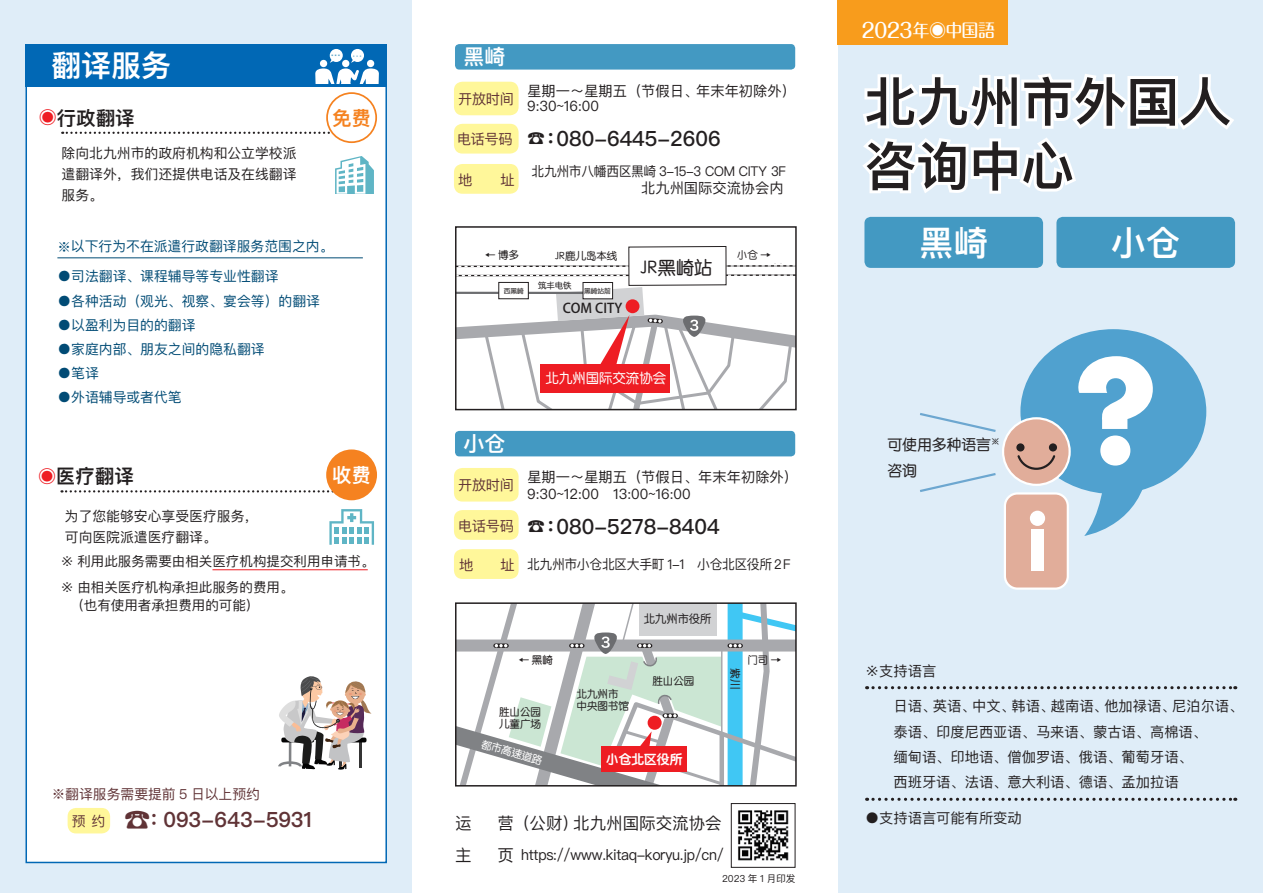
<style>
.page{position:relative;width:1263px;height:893px;background:#dfedf8}
.page>*{position:absolute;margin:0;border:0;box-sizing:border-box;transform-origin:0 0}
.t1{font:600 52.5px/64.5px "Ping Fang SC";color:#231f20}
.t2{font:600 34.5px "Ping Fang SC";color:#fff}
.t3{font:600 30px "Ping Fang SC";color:#fff}
.t4{font:500 21px "Ping Fang SC";color:#231f20}
.t5{font:600 21px "Ping Fang SC";letter-spacing:-.005em;color:#603336}
.t6{font:600 21px "Ping Fang SC";color:#fff}
.t7{font:600 19.5px "Ping Fang SC";color:#231f20}
.t8{font:600 19.5px "Ping Fang SC";color:#fff}
.t9{font:600 19.5px "Ping Fang SC";color:#f58220}
.t10{font:18.15px "ST Yuanti TC Regular";color:#231f20}
.t11{font:500 18px "Maru Fo Pro";color:#fff;scale:.95 1}
.t12{font:16.5px "Ping Fang SC";color:#231f20}
.t13{font:15px "Ping Fang SC";letter-spacing:-.02em;color:#231f20;scale:.95 1}
.t14{font:14.85px/26px "ST Yuanti SC Regular";color:#231f20}
.t15{font:14.25px/25.3px "Ping Fang SC";color:#231f20}
.t16{font:14.25px "Ping Fang SC";letter-spacing:-.03em;color:#603336}
.t17{font:13.8px "Ping Fang SC";color:#014b75}
.t18{font:13.8px/21px "Ping Fang SC";color:#231f20;text-align:justify}
.t19{font:13.8px "Ping Fang SC";color:#603336}
.t20{font:13.5px/25.5px "Ping Fang SC";color:#231f20}
.t21{font:13.5px "Ping Fang SC";letter-spacing:-.03em;color:#231f20;scale:.95 1}
.t22{font:13.5px "Ping Fang SC";letter-spacing:-.025em;color:#231f20;scale:.95 1}
.t23{font:13.35px "ST Yuanti TC Regular";color:#fff}
.t24{font:500 13.35px "Koz Go Pro";color:#231f20}
.t25{font:12.75px "ST Yuanti TC Bold";color:#fff}
.t26{font:11.25px "ST Yuanti TC Regular";color:#231f20}
.t27{font:10.5px/12px "ST Yuanti TC Regular";color:#231f20}
.t28{font:10.5px "ST Yuanti TC Regular";color:#fff}
.t29{font:10.35px "ST Yuanti TC Regular";color:#231f20}
.t30{font:10.2px "Koz Go Pro";color:#62a8cb}
.t31{font:9.75px "Ping Fang SC";color:#231f20}
.t32{font:8.4px "ST Yuanti TC Regular";color:#231f20}
.t33{font:6.75px "ST Yuanti TC Regular";color:#231f20}
.t34{font:1.8px "Koz Go Pro";color:#62a8cb}
.s1{font-family:"Maru Fo Pro";font-weight:500;font-size:18px;color:#ee1d23}
.s2{font-family:"Maru Fo Pro";font-weight:500;font-size:13.5px}
.s3{font-size:13.5px}
.s4{font-weight:400;font-size:13.8px}
.s5{font-family:"Jun 34 Pro";font-weight:500;font-size:27px}
.s6{font-weight:400;font-size:14.25px;color:#603336}
.s7{font-family:"Maru Fo Pro";font-weight:700;font-size:18px}
.s8{font-size:14.25px;color:#603336}
.s9{font-size:20.25px}
.s10{font-size:16.5px}
</style>
<div class="page">
<div style="left:26px;top:45px;width:360px;height:817px;background:#fff"></div>
<div style="left:412px;top:0;width:426px;height:893px;background:#fff"></div>
<svg style="left:862px;top:73px;width:372px;height:121px"></svg>
<svg style="left:867px;top:686px;width:369px;height:3px"></svg>
<svg style="left:867px;top:798px;width:369px;height:3px"></svg>
<hr style="left:57px;top:258px;width:306px;height:1px;background:#014b75">
<div style="left:1020px;top:329px;width:186px;height:165px;background:#50a1cf;border-radius:50%"></div>
<div style="left:1005px;top:493px;width:63px;height:96px;background:#e1ad9a;border-radius:13px"></div>
<div style="left:1004px;top:492px;width:65px;height:98px;border:2px solid #fff;border-radius:13px"></div>
<div style="left:1003px;top:418px;width:67px;height:67px;background:#e1ad9a;border-radius:50%"></div>
<div style="left:1002px;top:417px;width:69px;height:69px;border:2px solid #fff;border-radius:50%"></div>
<svg style="left:1017px;top:455px;width:39px;height:15px"></svg>
<div style="left:1016px;top:443px;width:8px;height:8px;background:#231f20;border-radius:50%"></div>
<div style="left:1049px;top:443px;width:8px;height:8px;background:#231f20;border-radius:50%"></div>
<svg style="left:1084px;top:488px;width:62px;height:48px"></svg>
<svg style="left:1078px;top:356px;width:75px;height:110px"></svg>
<div style="left:1030px;top:511px;width:15px;height:15px;background:#fff;border-radius:50%"></div>
<div style="left:1031px;top:530px;width:12px;height:41px;background:#fff"></div>
<svg style="left:920px;top:473px;width:76px;height:19px"></svg>
<svg style="left:920px;top:413px;width:76px;height:19px"></svg>
<hr style="left:212px;top:569px;width:156px;height:1px;background:#ee1d23">
<svg style="left:62px;top:490px;width:270px;height:2px"></svg>
<div style="left:864px;top:217px;width:179px;height:51px;background:#4399c2;border-radius:6px"></div>
<div style="left:1056px;top:217px;width:179px;height:51px;background:#4399c2;border-radius:6px"></div>
<div style="left:26px;top:44px;width:361px;height:42px;background:#0168b5"></div>
<div style="left:351px;top:49px;width:13px;height:13px;background:#fff;border-radius:50%"></div>
<div style="left:330px;top:49px;width:13px;height:13px;background:#fff;border-radius:50%"></div>
<svg style="left:315px;top:59px;width:64px;height:25px"></svg>
<svg style="left:329px;top:509px;width:45px;height:36px"></svg>
<svg style="left:335px;top:156px;width:39px;height:38px"></svg>
<div style="left:838px;top:0;width:170px;height:45px;background:#f89c1c"></div>
<img style="left:738px;top:810px;width:51px;height:51px">
<div style="left:731px;top:803px;width:64px;height:64px;border:1px solid #231f20"></div>
<svg style="left:458px;top:605px;width:336px;height:178px"></svg>
<div style="left:455px;top:602px;width:342px;height:184px;border:2px solid #231f20"></div>
<div style="left:455px;top:431px;width:340px;height:25px;background:#4399c2;border-radius:4px"></div>
<div style="left:454px;top:510px;width:65px;height:30px;background:#fff79a;border-radius:9px"></div>
<div style="left:454px;top:549px;width:65px;height:30px;background:#fff79a;border-radius:9px"></div>
<div style="left:454px;top:468px;width:65px;height:34px;background:#fff79a;border-radius:9px"></div>
<div style="left:454px;top:124px;width:65px;height:30px;background:#fff79a;border-radius:9px"></div>
<div style="left:454px;top:164px;width:65px;height:30px;background:#fff79a;border-radius:9px"></div>
<div style="left:454px;top:82px;width:65px;height:33px;background:#fff79a;border-radius:9px"></div>
<svg style="left:458px;top:246px;width:336px;height:161px"></svg>
<div style="left:455px;top:226px;width:342px;height:184px;border:2px solid #231f20"></div>
<div style="left:455px;top:44px;width:340px;height:26px;background:#4399c2;border-radius:4px"></div>
<div style="left:326px;top:449px;width:51px;height:51px;background:#f58220;border-radius:50%"></div>
<svg style="left:278px;top:676px;width:94px;height:94px"></svg>
<svg style="left:62px;top:132px;width:271px;height:2px"></svg>
<div style="left:327px;top:93px;width:49px;height:49px;background:#fff;border-radius:50%"></div>
<div style="left:326px;top:92px;width:51px;height:51px;border:2px solid #f58220;border-radius:50%"></div>
<div style="left:68px;top:808px;width:42px;height:25px;background:#fff79a;border-radius:9px"></div>
<h3 class="t3" style="left:51px;top:47px;width:121px">翻译服务</h3>
<p class="t34" style="left:332px;top:54px;width:10px">■■■</p>
<p class="t30" style="left:352px;top:49px;width:12px">…</p>
<h3 class="t7" style="left:39px;top:106px;width:97px"><span class="s1">◉</span>行政翻译</h3>
<h3 class="t9" style="left:332px;top:106px;width:40px">免费</h3>
<p class="t18" style="left:62px;top:142px;width:236px">除向北九州市的政府机构和公立学校派遣翻译外，我们还提供电话及在线翻译服务。</p>
<p class="t17" style="left:57px;top:238px;width:278px"><span class="s2">※</span>以下行为不在派遣行政翻译服务范围之内。</p>
<p class="t17" style="left:57px;top:268px;width:223px">●司法翻译、课程辅导等专业性翻译</p>
<p class="t17" style="left:57px;top:292px;width:264px">●各种活动（观光、视察、宴会等）的翻译</p>
<p class="t17" style="left:57px;top:316px;width:140px">●以盈利为目的的翻译</p>
<p class="t17" style="left:57px;top:341px;width:209px">●家庭内部、朋友之间的隐私翻译</p>
<p class="t17" style="left:57px;top:365px;width:43px">●笔译</p>
<p class="t17" style="left:57px;top:389px;width:126px">●外语辅导或者代笔</p>
<h3 class="t7" style="left:38px;top:464px;width:97px"><span class="s1">◉</span>医疗翻译</h3>
<h3 class="t8" style="left:332px;top:463px;width:40px">收费</h3>
<p class="t18" style="left:65px;top:505px;width:195px">为了您能够安心享受医疗服务，可向医院派遣医疗翻译<span class="s3">。</span></p>
<p class="t20" style="left:61px;top:548px;width:315px">※ 利用此服务需要由相关医疗机构提交利用申请书。※ 由相关医疗机构承担此服务的费用。</p>
<p class="t20" style="left:70px;top:592px;width:190px">（也有使用者承担费用的可能）</p>
<p class="t19" style="left:52px;top:785px;width:210px"><span class="s2">※</span>翻译服务需要提前 5 日以上预约</p>
<h3 class="t5" style="left:72px;top:807px;width:242px"><span class="s4">预 约</span> <span class="s5">☎</span>：093-643-5931</h3>
<h3 class="t6" style="left:463px;top:44px;width:43px">黑崎</h3>
<p class="t16" style="left:458px;top:90px;width:57px">开放时间</p>
<p class="t15" style="left:527px;top:83px;width:270px;line-height:15px">星期一～星期五（节假日、年末年初除外）<br>9:30~16:00</p>
<h3 class="t4" style="left:457px;top:126px;width:265px"><span class="s6">电话号码</span> <span class="s7">☎：</span>080-6445-2606</h3>
<p class="t16" style="left:458px;top:171px;width:16px">地</p>
<p class="t16" style="left:500px;top:171px;width:16px">址</p>
<p class="t21" style="left:532px;top:163px;width:269px">北九州市八幡西区黒崎 3-15-3 COM CITY 3F</p>
<p class="t15" style="left:641px;top:175px;width:144px">北九州国际交流协会内</p>
<p class="t29" style="left:485px;top:247px;width:35px">← 博多</p>
<p class="t29" style="left:737px;top:247px;width:35px">小仓 →</p>
<p class="t29" style="left:555px;top:248px;width:64px">JR鹿儿岛本线</p>
<p class="t10" style="left:640px;top:254px;width:73px">JR黑崎站</p>
<p class="t32" style="left:538px;top:279px;width:35px">筑丰电铁</p>
<p class="t33" style="left:504px;top:286px;width:22px">西黑崎</p>
<p class="t33" style="left:584px;top:286px;width:28px">黑崎站前</p>
<p class="t24" style="left:563px;top:299px;width:61px">COM CITY</p>
<p class="t23" style="left:546px;top:368px;width:122px">北九州国际交流协会</p>
<h3 class="t6" style="left:463px;top:431px;width:43px">小仓</h3>
<p class="t16" style="left:458px;top:476px;width:57px">开放时间</p>
<p class="t15" style="left:527px;top:469px;width:272px;line-height:16.5px">星期一～星期五（节假日、年末年初除外）<br>9:30~12:00　13:00~16:00</p>
<h3 class="t4" style="left:458px;top:513px;width:263px"><span class="s6">电话号码</span> <span class="s7">☎：</span>080-5278-8404</h3>
<p class="t16" style="left:459px;top:556px;width:16px">地</p>
<p class="t22" style="left:500px;top:556px;width:307px"><span class="s8">址</span> 北九州市小仓北区大手町 1-1　小仓北区役所２F</p>
<p class="t27" style="left:519px;top:653px;width:36px">← 黑崎</p>
<p class="t27" style="left:499px;top:705px;width:43px">胜山公园儿童广场</p>
<p class="t28" style="left:484px;top:736px;width:65px;rotate:16deg">都市高速道路</p>
<p class="t27" style="left:577px;top:687px;width:54px">北九州市中央图书馆</p>
<p class="t26" style="left:644px;top:611px;width:69px">北九州市役所</p>
<p class="t27" style="left:747px;top:653px;width:36px">门司 →</p>
<p class="t27" style="left:652px;top:674px;width:43px">胜山公园</p>
<p class="t27" style="left:742px;top:668px;width:22px;rotate:90deg">紫川</p>
<p class="t25" style="left:606px;top:750px;width:78px">小仓北区役所</p>
<p class="t11" style="left:861px;top:16px;width:142px"><span class="s9">2023</span>年◉中国語</p>
<h1 class="t1" style="left:864px;top:69px;width:369px">北九州市外国人咨询中心</h1>
<h2 class="t2" style="left:919px;top:221px;width:70px">黑崎</h2>
<h2 class="t2" style="left:1111px;top:221px;width:70px">小仓</h2>
<p class="t14" style="left:887px;top:431px;width:114px">可使用多种语言<sup>※</sup>咨询</p>
<p class="t15" style="left:865px;top:658px;width:73px">※支持语言</p>
<p class="t15" style="left:893px;top:693px;width:351px">日语、英语、中文、韩语、越南语、他加禄语、尼泊尔语、泰语、印度尼西亚语、马来语、蒙古语、高棉语、<br>缅甸语、印地语、僧伽罗语、俄语、葡萄牙语、<br>西班牙语、法语、意大利语、德语、孟加拉语</p>
<p class="t12" style="left:455px;top:813px;width:18px">运</p>
<p class="t12" style="left:497px;top:813px;width:226px">营（公财）北九州国际交流协会</p>
<p class="t15" style="left:865px;top:805px;width:158px">●支持语言可能有所变动</p>
<p class="t12" style="left:455px;top:845px;width:18px">主</p>
<p class="t13" style="left:497px;top:845px;width:240px"><span class="s10">页</span> https://www.kitaq-koryu.jp/cn/</p>
<p class="t31" style="left:722px;top:872px;width:75px">2023 年 1 月印发</p>
</div>
